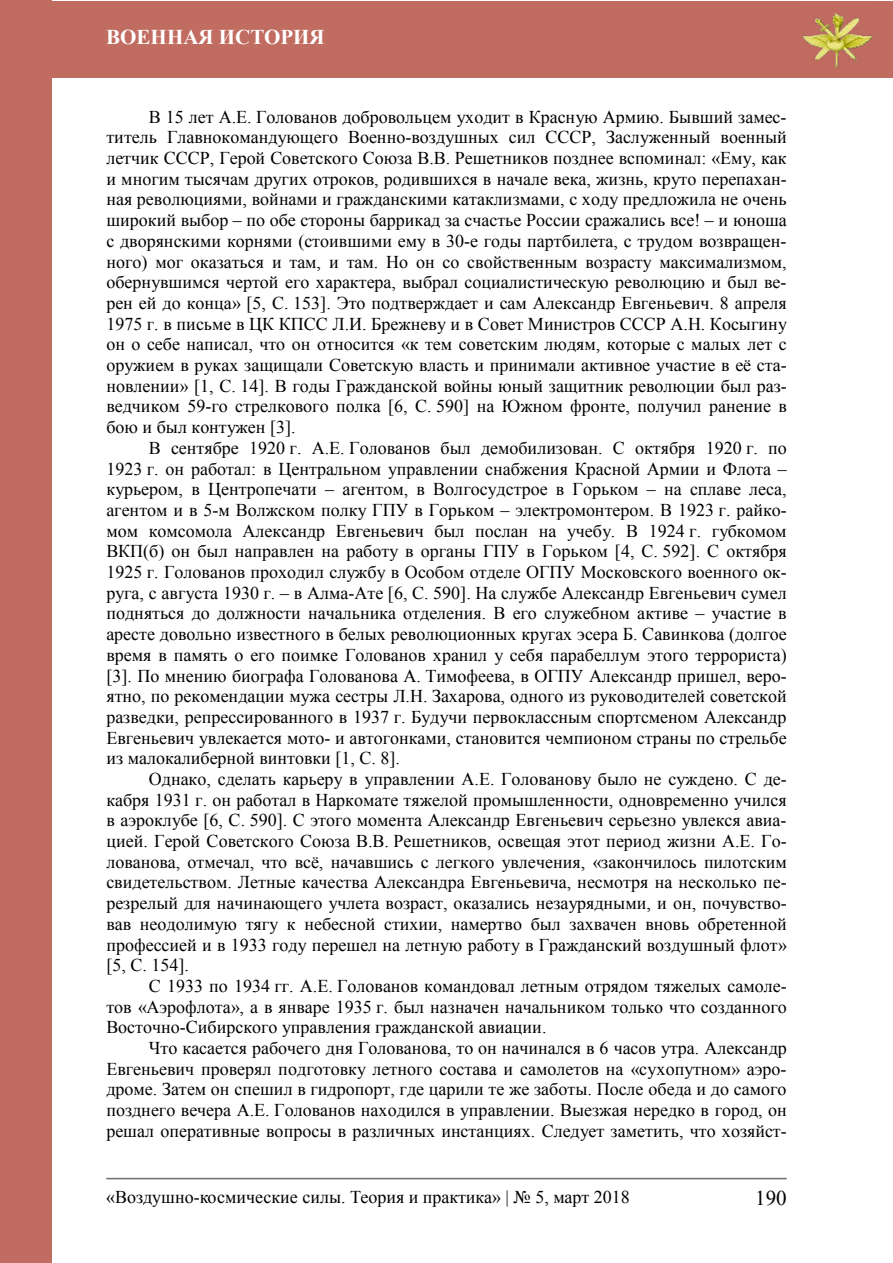
<style>
.page{position:relative;width:893px;height:1263px;background:#fff}
.page>*{position:absolute;margin:0;border:0;box-sizing:border-box;transform-origin:0 0}
.t1{font:700 21px "Times New Roman";color:#fff}
.t2{font:21px "Times New Roman";color:#000}
.t3{font:18px/20.7px "Times New Roman";color:#000;text-align:justify}
</style>
<div class="page">
<hr style="left:106px;top:1178px;width:681px;height:1px;background:#6d6e71">
<div style="left:0;top:1px;width:892px;height:76px;background:#c16c60"></div>
<img style="left:802px;top:13px;width:71px;height:55px">
<div style="left:0;top:1px;width:51px;height:1262px;background:#c16c60"></div>
<p class="t1" style="left:106px;top:23px;width:220px">Военная история</p>
<p class="t3" style="left:106px;top:106px;width:682px;text-indent:42px">В 15 лет А.Е. Голованов добровольцем уходит в Красную Армию. Бывший замес&shy;титель Главнокомандующего Военно-воздушных сил СССР, Заслуженный военный летчик СССР, Герой Советского Союза В.В. Решетников позднее вспоминал: «Ему, как и многим тысячам других отроков, родившихся в начале века, жизнь, круто перепахан&shy;ная революциями, войнами и гражданскими катаклизмами, с ходу предложила не очень широкий выбор – по обе стороны баррикад за счастье России сражались все! – и юноша с дворянскими корнями (стоившими ему в 30-е годы партбилета, с трудом возвращен&shy;ного) мог оказаться и там, и там. Но он со свойственным возрасту максимализмом, обернувшимся чертой его характера, выбрал социалистическую революцию и был ве&shy;рен ей до конца» [5, С. 153]. Это подтверждает и сам Александр Евгеньевич. 8 апреля 1975 г. в письме в ЦК КПСС Л.И. Брежневу и в Совет Министров СССР А.Н. Косыгину он о себе написал, что он относится «к тем советским людям, которые с малых лет с оружием в руках защищали Советскую власть и принимали активное участие в её ста&shy;новлении» [1, С. 14]. В годы Гражданской войны юный защитник революции был раз&shy;ведчиком 59-го стрелкового полка [6, С. 590] на Южном фронте, получил ранение в бою и был контужен [3].</p>
<p class="t3" style="left:106px;top:437px;width:682px;text-indent:42px">В сентябре 1920 г. А.Е. Голованов был демобилизован. С октября 1920 г. по 1923 г. он работал: в Центральном управлении снабжения Красной Армии и Флота – курьером, в Центропечати – агентом, в Волгосудстрое в Горьком – на сплаве леса, агентом и в 5-м Волжском полку ГПУ в Горьком – электромонтером. В 1923 г. райко&shy;мом комсомола Александр Евгеньевич был послан на учебу. В 1924 г. губкомом ВКП(б) он был направлен на работу в органы ГПУ в Горьком [4, С. 592]. С октября 1925 г. Голованов проходил службу в Особом отделе ОГПУ Московского военного ок&shy;руга, с августа 1930 г. – в Алма-Ате [6, С. 590]. На службе Александр Евгеньевич сумел подняться до должности начальника отделения. В его служебном активе – участие в аресте довольно известного в белых революционных кругах эсера Б. Савинкова (долгое время в память о его поимке Голованов хранил у себя парабеллум этого террориста) [3]. По мнению биографа Голованова А. Тимофеева, в ОГПУ Александр пришел, веро&shy;ятно, по рекомендации мужа сестры Л.Н. Захарова, одного из руководителей советской разведки, репрессированного в 1937 г. Будучи первоклассным спортсменом Александр Евгеньевич увлекается мото- и автогонками, становится чемпионом страны по стрельбе из малокалиберной винтовки [1, С. 8].</p>
<p class="t3" style="left:106px;top:768px;width:682px;text-indent:42px">Однако, сделать карьеру в управлении А.Е. Голованову было не суждено. С де&shy;кабря 1931 г. он работал в Наркомате тяжелой промышленности, одновременно учился в аэроклубе [6, С. 590]. С этого момента Александр Евгеньевич серьезно увлекся авиа&shy;цией. Герой Советского Союза В.В. Решетников, освещая этот период жизни А.Е. Го&shy;лованова, отмечал, что всё, начавшись с легкого увлечения, «закончилось пилотским свидетельством. Летные качества Александра Евгеньевича, несмотря на несколько пе&shy;резрелый для начинающего учлета возраст, оказались незаурядными, и он, почувство&shy;вав неодолимую тягу к небесной стихии, намертво был захвачен вновь обретенной профессией и в 1933 году перешел на летную работу в Гражданский воздушный флот» [5, С. 154].</p>
<p class="t3" style="left:106px;top:975px;width:682px;text-indent:42px">С 1933 по 1934 гг. А.Е. Голованов командовал летным отрядом тяжелых самоле&shy;тов «Аэрофлота», а в январе 1935 г. был назначен начальником только что созданного Восточно-Сибирского управления гражданской авиации.</p>
<p class="t3" style="left:106px;top:1037px;width:682px;text-indent:42px">Что касается рабочего дня Голованова, то он начинался в 6 часов утра. Александр Евгеньевич проверял подготовку летного состава и самолетов на «сухопутном» аэро&shy;дроме. Затем он спешил в гидропорт, где царили те же заботы. После обеда и до самого позднего вечера А.Е. Голованов находился в управлении. Выезжая нередко в город, он решал оперативные вопросы в различных инстанциях. Следует заметить, что хозяйст-</p>
<p class="t3" style="left:106px;top:1187px;width:525px">«Воздушно-космические силы. Теория и практика» | № 5, март 2018</p>
<p class="t2" style="left:755px;top:1183px;width:33px">190</p>
</div>
